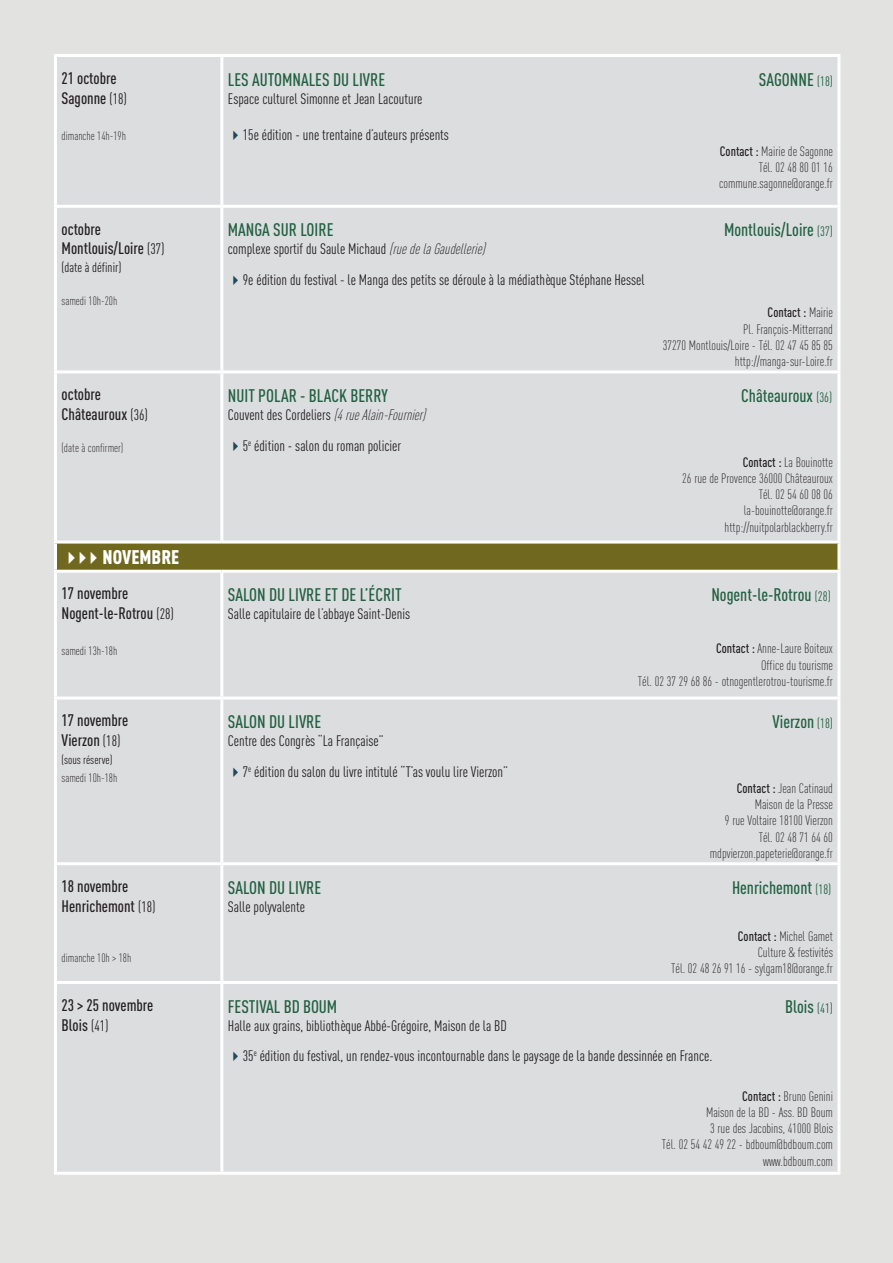
<style>
.page{position:relative;width:893px;height:1263px;background:#e2e2e1}
.page>*{position:absolute;margin:0;border:0;box-sizing:border-box;transform-origin:0 0}
.t1{font:900 19.5px "DIN Cond";color:#fff}
.t2{font:500 18px "DIN Cond";color:#216042}
.t3{font:500 16.5px/19.8px "DIN Cond";color:#231f20}
.t4{font:15px "DIN Cond";color:#231f20}
.t5{font:300 13.5px/16.2px "DIN Cond";color:#231f20;text-align:right}
.t6{font:13.5px "DIN Cond";color:#231f20}
.t7{font:300 12px "DIN Cond";color:#231f20}
.t8{font:12px "DIN Cond";color:#231f20}
.s1{font-weight:400;font-size:15px}
.s2{font-weight:400;font-size:13.5px}
.s3{color:#21495e}
.s4{font-weight:500}
.s5{font-weight:300;font-style:italic}
</style>
<div class="page">
<div style="left:56px;top:542px;width:783px;height:29px;background:#71681f"></div>
<hr style="left:54px;top:54px;width:168px;height:3px;background:#fff">
<hr style="left:54px;top:57px;width:3px;height:148px;background:#fff">
<hr style="left:222px;top:54px;width:618px;height:3px;background:#fff">
<hr style="left:220px;top:57px;width:3px;height:148px;background:#fff">
<hr style="left:837px;top:57px;width:3px;height:148px;background:#fff">
<hr style="left:54px;top:205px;width:168px;height:3px;background:#fff">
<hr style="left:54px;top:208px;width:3px;height:162px;background:#fff">
<hr style="left:222px;top:205px;width:618px;height:3px;background:#fff">
<hr style="left:220px;top:208px;width:3px;height:162px;background:#fff">
<hr style="left:837px;top:208px;width:3px;height:162px;background:#fff">
<hr style="left:54px;top:370px;width:168px;height:3px;background:#fff">
<hr style="left:54px;top:373px;width:3px;height:167px;background:#fff">
<hr style="left:222px;top:370px;width:618px;height:3px;background:#fff">
<hr style="left:220px;top:373px;width:3px;height:167px;background:#fff">
<hr style="left:837px;top:373px;width:3px;height:167px;background:#fff">
<hr style="left:54px;top:540px;width:168px;height:3px;background:#fff">
<hr style="left:54px;top:543px;width:3px;height:27px;background:#fff">
<hr style="left:222px;top:540px;width:618px;height:3px;background:#fff">
<hr style="left:837px;top:543px;width:3px;height:27px;background:#fff">
<hr style="left:54px;top:570px;width:168px;height:3px;background:#fff">
<hr style="left:54px;top:573px;width:3px;height:123px;background:#fff">
<hr style="left:222px;top:570px;width:618px;height:3px;background:#fff">
<hr style="left:220px;top:573px;width:3px;height:123px;background:#fff">
<hr style="left:837px;top:573px;width:3px;height:123px;background:#fff">
<hr style="left:54px;top:696px;width:168px;height:3px;background:#fff">
<hr style="left:54px;top:699px;width:3px;height:163px;background:#fff">
<hr style="left:222px;top:696px;width:618px;height:3px;background:#fff">
<hr style="left:220px;top:699px;width:3px;height:163px;background:#fff">
<hr style="left:837px;top:699px;width:3px;height:163px;background:#fff">
<hr style="left:54px;top:862px;width:168px;height:3px;background:#fff">
<hr style="left:54px;top:865px;width:3px;height:116px;background:#fff">
<hr style="left:222px;top:862px;width:618px;height:3px;background:#fff">
<hr style="left:220px;top:865px;width:3px;height:116px;background:#fff">
<hr style="left:837px;top:865px;width:3px;height:116px;background:#fff">
<hr style="left:54px;top:981px;width:168px;height:3px;background:#fff">
<hr style="left:54px;top:984px;width:3px;height:188px;background:#fff">
<hr style="left:222px;top:981px;width:618px;height:3px;background:#fff">
<hr style="left:220px;top:984px;width:3px;height:188px;background:#fff">
<hr style="left:837px;top:984px;width:3px;height:188px;background:#fff">
<hr style="left:54px;top:1172px;width:168px;height:3px;background:#fff">
<hr style="left:222px;top:1172px;width:618px;height:3px;background:#fff">
<p class="t3" style="left:62px;top:68px;width:67px">21 octobre<br>Sagonne <span class="s1">(18)</span></p>
<p class="t7" style="left:62px;top:128px;width:66px">dimanche 14h-19h</p>
<h2 class="t2" style="left:228px;top:68px;width:159px">LES AUTOMNALES DU LIVRE</h2>
<h2 class="t2" style="left:759px;top:68px;width:76px">SAGONNE <span class="s2">(18)</span></h2>
<p class="t4" style="left:228px;top:90px;width:196px">Espace culturel Simonne et Jean Lacouture</p>
<p class="t4" style="left:228px;top:126px;width:223px"><span class="s3">✔</span>15e édition - une trentaine d’auteurs présents</p>
<p class="t5" style="left:719px;top:143px;width:115px"><span class="s4">Contact :</span> Mairie de Sagonne<br>Tél. 02 48 80 01 16 commune.sagonne@orange.fr</p>
<p class="t3" style="left:62px;top:218px;width:105px">octobre<br>Montlouis/Loire <span class="s1">(37)</span></p>
<p class="t6" style="left:62px;top:260px;width:61px">(date à définir)</p>
<p class="t7" style="left:62px;top:294px;width:57px">samedi 10h-20h</p>
<h2 class="t2" style="left:228px;top:219px;width:107px">MANGA SUR LOIRE</h2>
<h2 class="t2" style="left:724px;top:219px;width:110px">Montlouis/Loire <span class="s2">(37)</span></h2>
<p class="t4" style="left:228px;top:240px;width:262px">complexe sportif du Saule Michaud <span class="s5">(ruedelaGaudellerie)</span></p>
<p class="t4" style="left:228px;top:271px;width:418px"><span class="s3">✔</span>9e édition du festival - le Manga des petits se déroule à la médiathèque Stéphane Hessel</p>
<p class="t5" style="left:663px;top:304px;width:172px"><span class="s4">Contact :</span> Mairie<br>Pl. François-Mitterrand<br>37270 Montlouis/Loire - Tél. 02 47 45 85 85 http://manga-sur-Loire.fr</p>
<p class="t3" style="left:62px;top:384px;width:88px">octobre<br>Châteauroux <span class="s1">(36)</span></p>
<p class="t7" style="left:62px;top:441px;width:63px">(date à confirmer)</p>
<h2 class="t2" style="left:228px;top:385px;width:161px">NUIT POLAR - BLACK BERRY</h2>
<h2 class="t2" style="left:741px;top:385px;width:92px">Châteauroux <span class="s2">(36)</span></h2>
<p class="t4" style="left:228px;top:406px;width:203px">Couvent des Cordeliers <span class="s5">(4rueAlain-Fournier)</span></p>
<p class="t4" style="left:228px;top:437px;width:175px"><span class="s3">✔</span>5<sup>e</sup> édition - salon du roman policier</p>
<p class="t5" style="left:682px;top:454px;width:152px"><span class="s4">Contact :</span> La Bouinotte<br>26 rue de Provence 36000 Châteauroux<br>Tél. 02 54 60 08 06 la-bouinotte@orange.fr http://nuitpolarblackberry.fr</p>
<h1 class="t1" style="left:62px;top:545px;width:119px">✔✔✔NOVEMBRE</h1>
<p class="t3" style="left:62px;top:583px;width:114px">17 novembre<br>Nogent-le-Rotrou <span class="s1">(28)</span></p>
<p class="t7" style="left:62px;top:644px;width:57px">samedi 13h-18h</p>
<h2 class="t2" style="left:228px;top:584px;width:175px">SALON DU LIVRE ET DE L’ÉCRIT</h2>
<h2 class="t2" style="left:711px;top:584px;width:121px">Nogent-le-Rotrou <span class="s2">(28)</span></h2>
<p class="t4" style="left:228px;top:605px;width:184px">Salle capitulaire de l’abbaye Saint-Denis</p>
<p class="t5" style="left:638px;top:641px;width:197px"><span class="s4">Contact :</span> Anne-Laure Boiteux<br>Office du tourisme<br>Tél. 02 37 29 68 86 - otnogentlerotrou-tourisme.fr</p>
<p class="t3" style="left:62px;top:710px;width:68px">17 novembre<br>Vierzon <span class="s1">(18)</span></p>
<p class="t8" style="left:62px;top:753px;width:52px">(sous réserve)</p>
<p class="t7" style="left:62px;top:771px;width:57px">samedi 10h-18h</p>
<h2 class="t2" style="left:228px;top:711px;width:95px">SALON DU LIVRE</h2>
<h2 class="t2" style="left:772px;top:711px;width:62px">Vierzon <span class="s2">(18)</span></h2>
<p class="t4" style="left:228px;top:732px;width:157px">Centre des Congrès “La Française”</p>
<p class="t4" style="left:228px;top:763px;width:282px"><span class="s3">✔</span>7<sup>e</sup> édition du salon du livre intitulé “T’as voulu lire Vierzon”</p>
<p class="t5" style="left:710px;top:780px;width:125px"><span class="s4">Contact :</span> Jean Catinaud<br>Maison de la Presse<br>9 rue Voltaire 18100 Vierzon<br>Tél. 02 48 71 64 60 mdpvierzon.papeterie@orange.fr</p>
<p class="t3" style="left:62px;top:876px;width:95px">18 novembre<br>Henrichemont <span class="s1">(18)</span></p>
<p class="t7" style="left:62px;top:951px;width:71px">dimanche 10h &gt; 18h</p>
<h2 class="t2" style="left:228px;top:877px;width:95px">SALON DU LIVRE</h2>
<h2 class="t2" style="left:732px;top:877px;width:101px">Henrichemont <span class="s2">(18)</span></h2>
<p class="t4" style="left:228px;top:898px;width:79px">Salle polyvalente</p>
<p class="t5" style="left:671px;top:928px;width:163px"><span class="s4">Contact :</span> Michel Gamet<br>Culture &amp; festivités<br>Tél. 02 48 26 91 16 - sylgam18@orange.fr</p>
<p class="t3" style="left:62px;top:995px;width:93px">23 &gt; 25 novembre<br>Blois <span class="s1">(41)</span></p>
<h2 class="t2" style="left:228px;top:995px;width:111px">FESTIVAL BD BOUM</h2>
<h2 class="t2" style="left:785px;top:995px;width:49px">Blois <span class="s2">(41)</span></h2>
<p class="t4" style="left:228px;top:1016px;width:281px">Halle aux grains, bibliothèque Abbé-Grégoire, Maison de la BD</p>
<p class="t4" style="left:228px;top:1047px;width:486px"><span class="s3">✔</span>35<sup>e</sup> édition du festival, un rendez-vous incontournable dans le paysage de la bande dessinnée en France.</p>
<p class="t5" style="left:662px;top:1088px;width:173px"><span class="s4">Contact :</span> Bruno Genini<br>Maison de la BD - Ass. BD Boum<br>3 rue des Jacobins, 41000 Blois<br>Tél. 02 54 42 49 22 - bdboum@bdboum.com www.bdboum.com</p>
</div>
